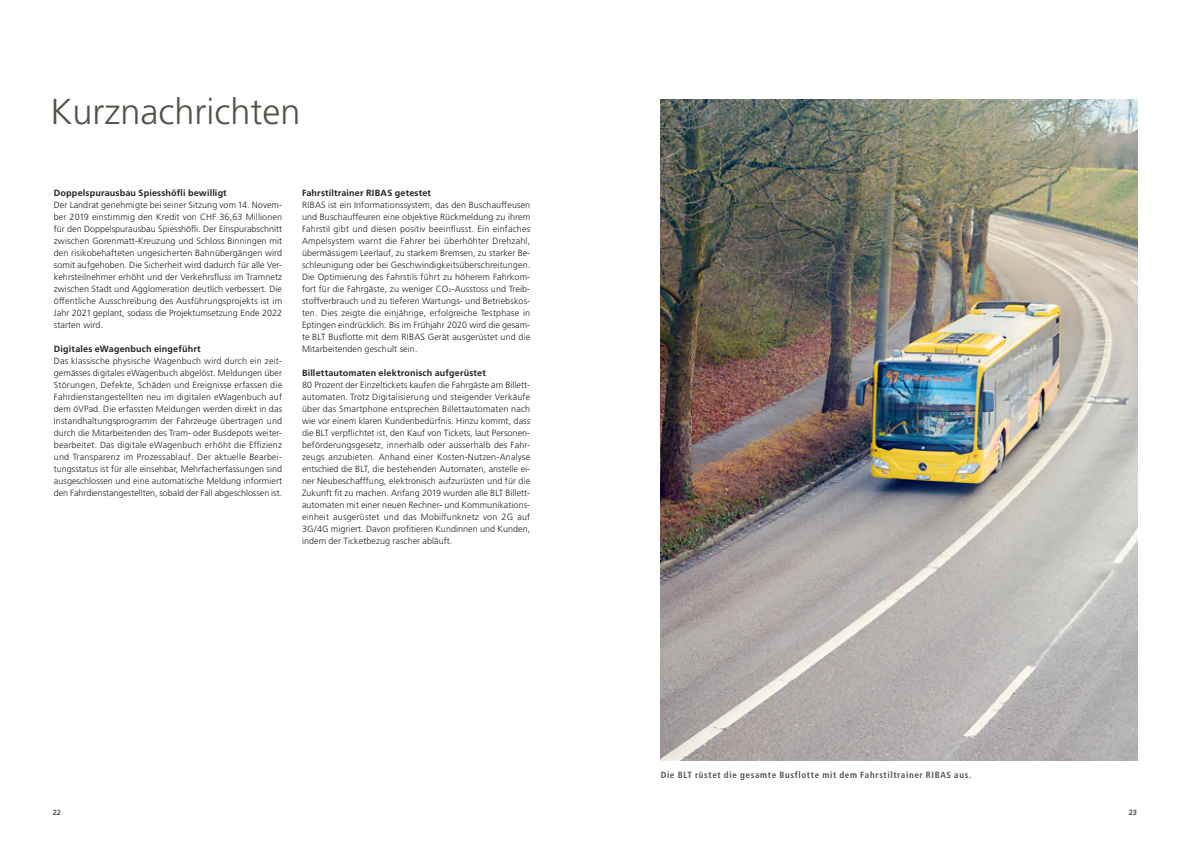
<style>
.page{position:relative;width:1191px;height:842px;background:#fff}
.page>*{position:absolute;margin:0;border:0;box-sizing:border-box;transform-origin:0 0}
.t1{font:300 36px "Frutiger LT Std";color:#535249}
.t2{font:300 9px/12px "Frutiger LT Std";letter-spacing:.005em;color:#231f20;text-align:justify}
.t3{font:700 9px "Frutiger LT Std";letter-spacing:.02em;color:#231f20}
.t4{font:700 condensed 9px "Frutiger LT Std";letter-spacing:.075em;color:#535249}
.t5{font:700 7.5px "Frutiger LT Std";color:#535249}
.s1{font-size:5.2px}
</style>
<div class="page">
<img style="left:660px;top:99px;width:477px;height:661px">
<h1 class="t1" style="left:50px;top:92px;width:251px">Kurznachrichten</h1>
<p class="t3" style="left:54px;top:188px;width:174px">Doppelspurausbau Spiesshöfli bewilligt</p>
<p class="t2" style="left:54px;top:199px;width:230px">Der Landrat genehmigte bei seiner Sitzung vom 14. Novem&shy;ber 2019 einstimmig den Kredit von CHF 36,63 Millionen für den Doppelspurausbau Spiesshöfli. Der Einspurabschnitt zwischen Gorenmatt-Kreuzung und Schloss Binningen mit den risikobehafteten ungesicherten Bahnübergängen wird somit aufgehoben. Die Sicherheit wird dadurch für alle Ver&shy;kehrsteilnehmer erhöht und der Verkehrsfluss im Tramnetz zwischen Stadt und Agglomeration deutlich verbessert. Die öffentliche Ausschreibung des Ausführungsprojekts ist im Jahr 2021 geplant, sodass die Projektumsetzung Ende 2022 starten wird.</p>
<p class="t3" style="left:54px;top:344px;width:148px">Digitales eWagenbuch eingeführt</p>
<p class="t2" style="left:54px;top:355px;width:230px">Das klassische physische Wagenbuch wird durch ein zeit&shy;gemässes digitales eWagenbuch abgelöst. Meldungen über Störungen, Defekte, Schäden und Ereignisse erfassen die Fahrdienstangestellten neu im digitalen eWagenbuch auf dem öVPad. Die erfassten Meldungen werden direkt in das Instandhaltungsprogramm der Fahrzeuge übertragen und durch die Mitarbeitenden des Tram- oder Busdepots weiter&shy;bearbeitet. Das digitale eWagenbuch erhöht die Effizienz und Transparenz im Prozessablauf. Der aktuelle Bearbei&shy;tungsstatus ist für alle einsehbar, Mehrfacherfassungen sind ausgeschlossen und eine automatische Meldung informiert den Fahrdienstangestellten, sobald der Fall abgeschlossen ist.</p>
<p class="t3" style="left:302px;top:188px;width:131px">Fahrstiltrainer RIBAS getestet</p>
<p class="t2" style="left:302px;top:199px;width:230px">RIBAS ist ein Informationssystem, das den Buschauffeusen und Buschauffeuren eine objektive Rückmeldung zu ihrem Fahrstil gibt und diesen positiv beeinflusst. Ein einfaches Ampelsystem warnt die Fahrer bei überhöhter Drehzahl, übermässigem Leerlauf, zu starkem Bremsen, zu starker Be&shy;schleunigung oder bei Geschwindigkeitsüberschreitungen.<br>Die Optimierung des Fahrstils führt zu höherem Fahrkom&shy;fort für die Fahrgäste, zu weniger CO<span class="s1">2</span>-Ausstoss und Treib&shy;stoffverbrauch und zu tieferen Wartungs- und Betriebskos&shy;ten. Dies zeigte die einjährige, erfolgreiche Testphase in Eptingen eindrücklich. Bis im Frühjahr 2020 wird die gesam&shy;te BLT Busflotte mit dem RIBAS Gerät ausgerüstet und die Mitarbeitenden geschult sein.</p>
<p class="t3" style="left:302px;top:368px;width:185px">Billettautomaten elektronisch aufgerüstet</p>
<p class="t2" style="left:302px;top:379px;width:230px">80 Prozent der Einzeltickets kaufen die Fahrgäste am Billett&shy;automaten. Trotz Digitalisierung und steigender Verkäufe über das Smartphone entsprechen Billettautomaten nach wie vor einem klaren Kundenbedürfnis. Hinzu kommt, dass die BLT verpflichtet ist, den Kauf von Tickets, laut Personen&shy;beförderungsgesetz, innerhalb oder ausserhalb des Fahr&shy;zeugs anzubieten. Anhand einer Kosten-Nutzen-Analyse entschied die BLT, die bestehenden Automaten, anstelle ei&shy;ner Neubeschafffung, elektronisch aufzurüsten und für die Zukunft fit zu machen. Anfang 2019 wurden alle BLT Billett&shy;automaten mit einer neuen Rechner- und Kommunikations&shy;einheit ausgerüstet und das Mobilfunknetz von 2G auf 3G/4G migriert. Davon profitieren Kundinnen und Kunden, indem der Ticketbezug rascher abläuft.</p>
<p class="t4" style="left:660px;top:770px;width:312px">Die BLT rüstet die gesamte Busflotte mit dem Fahrstiltrainer RIBAS aus.</p>
<p class="t5" style="left:53px;top:807px;width:10px">22</p>
<p class="t5" style="left:1128px;top:807px;width:10px">23</p>
</div>
